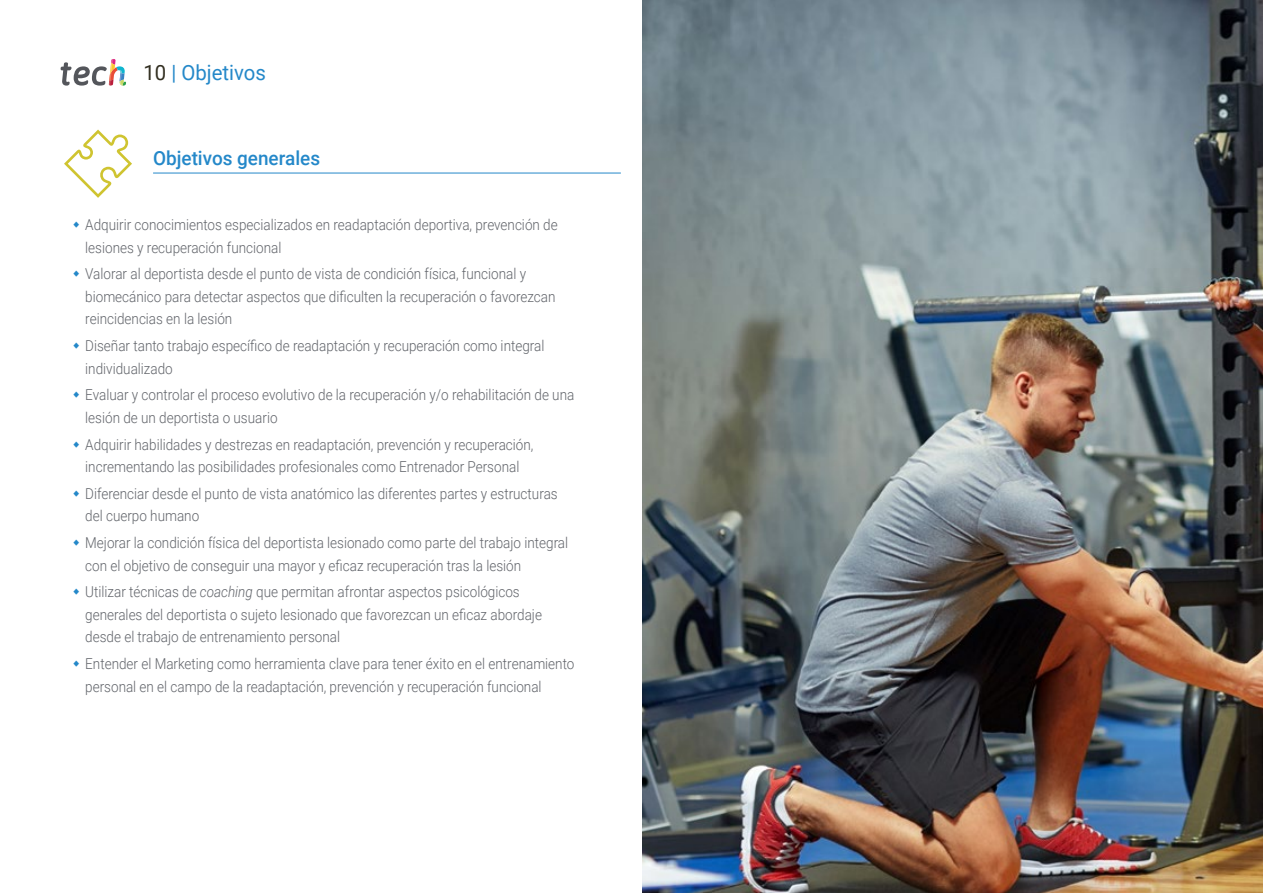
<style>
.page{position:relative;width:1263px;height:893px;background:#fff}
.page>*{position:absolute;margin:0;border:0;box-sizing:border-box;transform-origin:0 0}
.t1{font:21px "Roboto";color:#2488c9}
.t2{font:500 19.5px "Roboto";color:#2488c9}
.t3{font:300 15px/22.5px "Roboto";color:#61646a;scale:.9 1}
.s1{color:#312e20}
.s2{font-style:italic}
</style>
<div class="page">
<hr style="left:153px;top:173px;width:468px;height:1px;background:#2488c9">
<svg style="left:64px;top:130px;width:68px;height:68px"></svg>
<img style="left:642px;top:0;width:621px;height:893px">
<svg style="left:61px;top:59px;width:65px;height:27px"></svg>
<h1 class="t1" style="left:144px;top:57px;width:124px"><span class="s1">10</span> | Objetivos</h1>
<h2 class="t2" style="left:153px;top:144px;width:169px">Objetivos generales</h2>
<p class="t3" style="left:85px;top:213px;width:526px">Adquirir conocimientos especializados en readaptación deportiva, prevención de lesiones y recuperación funcional</p>
<p class="t3" style="left:85px;top:262px;width:524px">Valorar al deportista desde el punto de vista de condición física, funcional y biomecánico para detectar aspectos que dificulten la recuperación o favorezcan reincidencias en la lesión</p>
<p class="t3" style="left:85px;top:334px;width:512px">Diseñar tanto trabajo específico de readaptación y recuperación como integral individualizado</p>
<p class="t3" style="left:85px;top:383px;width:545px">Evaluar y controlar el proceso evolutivo de la recuperación y/o rehabilitación de una lesión de un deportista o usuario</p>
<p class="t3" style="left:85px;top:432px;width:499px">Adquirir habilidades y destrezas en readaptación, prevención y recuperación, incrementando las posibilidades profesionales como Entrenador Personal</p>
<p class="t3" style="left:85px;top:482px;width:526px">Diferenciar desde el punto de vista anatómico las diferentes partes y estructuras del cuerpo humano</p>
<p class="t3" style="left:85px;top:531px;width:538px">Mejorar la condición física del deportista lesionado como parte del trabajo integral con el objetivo de conseguir una mayor y eficaz recuperación tras la lesión</p>
<p class="t3" style="left:85px;top:580px;width:509px">Utilizar técnicas de <span class="s2">coaching</span> que permitan afrontar aspectos psicológicos generales del deportista o sujeto lesionado que favorezcan un eficaz abordaje desde el trabajo de entrenamiento personal</p>
<p class="t3" style="left:85px;top:652px;width:545px">Entender el Marketing como herramienta clave para tener éxito en el entrenamiento personal en el campo de la readaptación, prevención y recuperación funcional</p>
</div>
